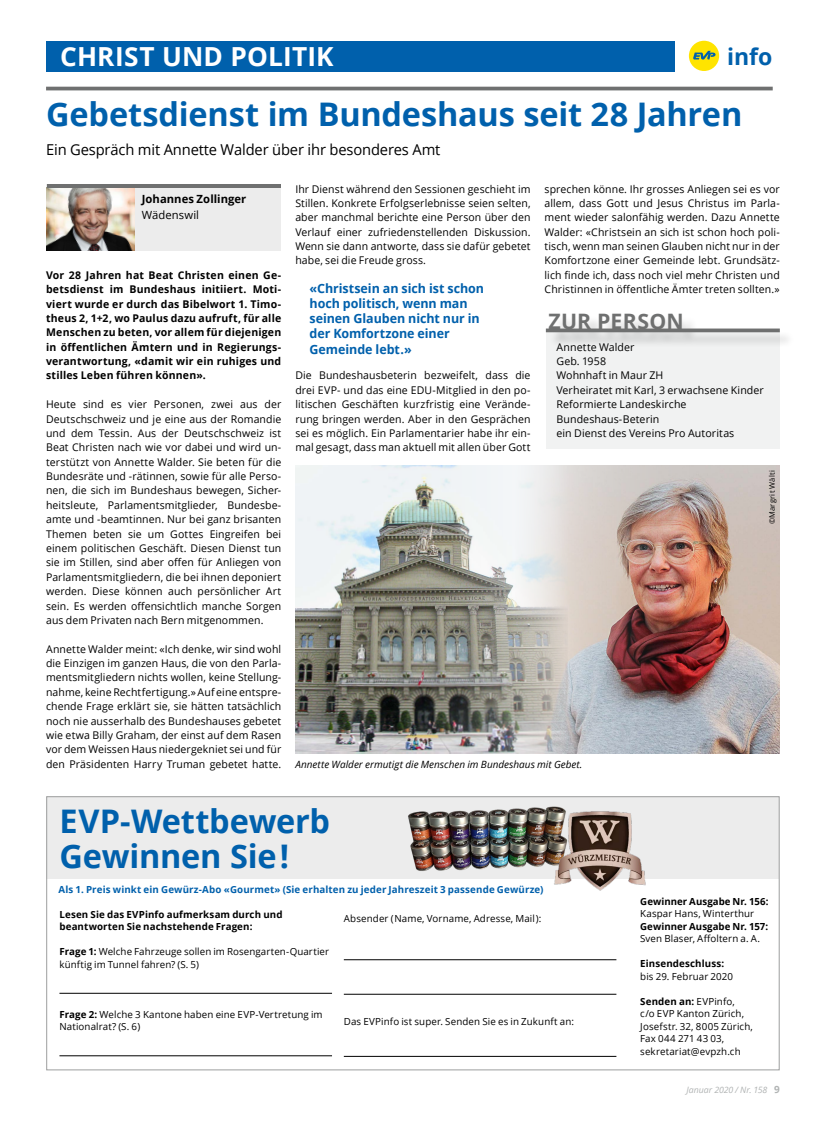
<style>
.page{position:relative;width:833px;height:1134px;background:#fff}
.page>*{position:absolute;margin:0;border:0;box-sizing:border-box;transform-origin:0 0}
.t1{font:700 32.5px/35px "Open Sans";letter-spacing:-.005em;color:#0060ac}
.t2{font:700 26.25px "Open Sans";letter-spacing:.005em;color:#fff}
.t3{font:700 23px "Open Sans";color:#0060ac}
.t4{font:700 21.25px "Open Sans";letter-spacing:.01em;color:#6f7070}
.t5{font:15px "Open Sans";letter-spacing:-.01em;color:#000}
.t6{font:700 12.75px/15px "Open Sans";letter-spacing:-.005em;color:#0060ac}
.t7{font:700 11.25px "Open Sans";letter-spacing:.005em;color:#000}
.t8{font:11.25px "Open Sans";letter-spacing:.005em;color:#000}
.t9{font:10.62px/14.4px "Open Sans";letter-spacing:.01em;color:#000;text-align:justify}
.t10{font:700 10.62px/14.4px "Open Sans";letter-spacing:.015em;color:#000;text-align:justify}
.t11{font:italic 10px "Open Sans";color:#000}
.t12{font:9.75px/12.5px "Open Sans";letter-spacing:.01em;color:#000}
.t13{font:700 9.75px/12.5px "Open Sans";letter-spacing:.01em;color:#000}
.t14{font:700 9.75px "Open Sans";letter-spacing:.01em;color:#0060ac}
.t15{font:italic 8.75px "Open Sans";letter-spacing:-.005em;color:#b1b4b4}
.t16{font:7.5px "Open Sans";letter-spacing:.03em;color:#000}
.s1{font-weight:700}
.s2{font-weight:700;font-style:normal;font-size:10px}
</style>
<div class="page">
<div style="left:689px;top:41px;width:30px;height:30px;background:#ffe400;border-radius:50%"></div>
<svg style="left:693px;top:51px;width:22px;height:9px"></svg>
<div style="left:46px;top:41px;width:628px;height:30px;background:#0060ac"></div>
<div style="left:46px;top:184px;width:234px;height:66px;background:#ececec"></div>
<img style="left:46px;top:187px;width:88px;height:63px">
<hr style="left:47px;top:184px;width:233px;height:3px;background:#6f7070">
<hr style="left:46px;top:87px;width:726px;height:3px;background:#6f7070">
<img style="left:567px;top:466px;width:213px;height:287px">
<img style="left:295px;top:466px;width:272px;height:287px">
<div style="left:47px;top:796px;width:732px;height:83px;background:#ececec"></div>
<hr style="left:59px;top:993px;width:273px;height:1px;background:#000">
<hr style="left:59px;top:1055px;width:273px;height:1px;background:#000">
<hr style="left:344px;top:959px;width:272px;height:1px;background:#000">
<hr style="left:344px;top:994px;width:272px;height:1px;background:#000">
<hr style="left:344px;top:1056px;width:272px;height:1px;background:#000">
<img style="left:408px;top:807px;width:136px;height:64px">
<img style="left:544px;top:796px;width:111px;height:95px">
<div style="left:546px;top:330px;width:234px;height:119px;background:#f1f2f2"></div>
<div style="left:547px;top:315px;width:248px;height:33px;background:#000;opacity:.17"></div>
<hr style="left:546px;top:329px;width:234px;height:3px;background:#6f7070">
<h2 class="t2" style="left:60px;top:38px;width:275px">CHRIST UND POLITIK</h2>
<h3 class="t3" style="left:727px;top:40px;width:47px">info</h3>
<h1 class="t1" style="left:46px;top:96px;width:698px">Gebetsdienst im Bundeshaus seit 28 Jahren</h1>
<h3 class="t5" style="left:46px;top:139px;width:396px">Ein Gespräch mit Annette Walder über ihr besonderes Amt</h3>
<p class="t7" style="left:142px;top:191px;width:106px">Johannes Zollinger</p>
<p class="t8" style="left:142px;top:208px;width:59px">Wädenswil</p>
<p class="t10" style="left:46px;top:267px;width:237px">Vor 28 Jahren hat Beat Christen einen Ge&shy;betsdienst im Bundeshaus initiiert. Moti&shy;viert wurde er durch das Bibelwort 1. Timo&shy;theus 2, 1+2, wo Paulus dazu aufruft, für alle Menschen zu beten, vor allem für diejenigen in öffentlichen Ämtern und in Regierungs&shy;verantwortung, «damit wir ein ruhiges und stilles Leben führen können».</p>
<p class="t9" style="left:46px;top:397px;width:237px">Heute sind es vier Personen, zwei aus der Deutschschweiz und je eine aus der Romandie und dem Tessin. Aus der Deutschschweiz ist Beat Christen nach wie vor dabei und wird un&shy;terstützt von Annette Walder. Sie beten für die Bundesräte und -rätinnen, sowie für alle Perso&shy;nen, die sich im Bundeshaus bewegen, Sicher&shy;heitsleute, Parlamentsmitglieder, Bundesbe&shy;amte und -beamtinnen. Nur bei ganz brisanten Themen beten sie um Gottes Eingreifen bei einem politischen Geschäft. Diesen Dienst tun sie im Stillen, sind aber offen für Anliegen von Parlamentsmitgliedern, die bei ihnen deponiert werden. Diese können auch persönlicher Art sein. Es werden offensichtlich manche Sorgen aus dem Privaten nach Bern mitgenommen.</p>
<p class="t9" style="left:46px;top:641px;width:237px">Annette Walder meint: «Ich denke, wir sind wohl die Einzigen im ganzen Haus, die von den Parla&shy;mentsmitgliedern nichts wollen, keine Stellung&shy;nahme, keine Rechtfertigung.» Auf eine entspre&shy;chende Frage erklärt sie, sie hätten tatsächlich noch nie ausserhalb des Bundeshauses gebetet wie etwa Billy Graham, der einst auf dem Rasen vor dem Weissen Haus niedergekniet sei und für den Präsidenten Harry Truman gebetet hatte.</p>
<p class="t9" style="left:295px;top:181px;width:237px">Ihr Dienst während den Sessionen geschieht im Stillen. Konkrete Erfolgserlebnisse seien selten, aber manchmal berichte eine Person über den Verlauf einer zufriedenstellenden Diskussion.<br>Wenn sie dann antworte, dass sie dafür gebetet habe, sei die Freude gross.</p>
<p class="t6" style="left:309px;top:281px;width:176px">«Christsein an sich ist schon hoch politisch, wenn man seinen Glauben nicht nur in der Komfortzone einer</p>
<p class="t6" style="left:309px;top:342px;width:104px">Gemeinde lebt.»</p>
<p class="t9" style="left:295px;top:368px;width:237px">Die Bundeshausbeterin bezweifelt, dass die drei EVP- und das eine EDU-Mitglied in den po&shy;litischen Geschäften kurzfristig eine Verände&shy;rung bringen werden. Aber in den Gesprächen sei es möglich. Ein Parlamentarier habe ihr ein&shy;mal gesagt, dass man aktuell mit allen über Gott</p>
<p class="t9" style="left:544px;top:181px;width:237px">sprechen könne. Ihr grosses Anliegen sei es vor allem, dass Gott und Jesus Christus im Parla&shy;ment wieder salonfähig werden. Dazu Annette Walder: «Christsein an sich ist schon hoch poli&shy;tisch, wenn man seinen Glauben nicht nur in der Komfortzone einer Gemeinde lebt. Grundsätz&shy;lich finde ich, dass noch viel mehr Christen und Christinnen in öffentliche Ämter treten sollten.»</p>
<h3 class="t4" style="left:548px;top:306px;width:137px">ZUR PERSON</h3>
<p class="t9" style="left:556px;top:339px;width:209px;text-align:left">Annette Walder<br>Geb. 1958<br>Wohnhaft in Maur ZH<br>Verheiratet mit Karl, 3 erwachsene Kinder<br>Reformierte Landeskirche<br>Bundeshaus-Beterin<br>ein Dienst des Vereins Pro Autoritas</p>
<p class="t16" style="left:767px;top:524px;width:55px;rotate:-90deg">©Margrit Wälti</p>
<p class="t11" style="left:295px;top:757px;width:288px">Annette Walder ermutigt die Menschen im Bundeshaus mit Gebet.</p>
<h1 class="t1" style="left:59px;top:802px;width:272px">EVP-Wettbewerb<br>Gewinnen Sie !</h1>
<p class="t14" style="left:58px;top:883px;width:486px">Als 1. Preis winkt ein Gewürz-Abo «Gourmet» (Sie erhalten zu jeder Jahreszeit 3 passende Gewürze)</p>
<p class="t13" style="left:59px;top:908px;width:225px">Lesen Sie das EVPinfo aufmerksam durch und beantworten Sie nachstehende Fragen:</p>
<p class="t12" style="left:59px;top:945px;width:271px"><span class="s1">Frage 1:</span> Welche Fahrzeuge sollen im Rosengarten-Quartier künftig im Tunnel fahren? (S. 5)</p>
<p class="t12" style="left:344px;top:911px;width:199px">Absender ( Name, Vorname, Adresse, Mail ):</p>
<p class="t12" style="left:59px;top:1008px;width:265px"><span class="s1">Frage 2:</span> Welche 3 Kantone haben eine EVP-Vertretung im<br>Nationalrat? (S. 6)</p>
<p class="t12" style="left:344px;top:1015px;width:232px">Das EVPinfo ist super. Senden Sie es in Zukunft an:</p>
<p class="t13" style="left:640px;top:895px;width:130px">Gewinner Ausgabe Nr. 156:</p>
<p class="t12" style="left:640px;top:907px;width:116px">Kaspar Hans, Winterthur</p>
<p class="t13" style="left:640px;top:920px;width:129px">Gewinner Ausgabe Nr. 157:</p>
<p class="t12" style="left:640px;top:932px;width:121px">Sven Blaser, Affoltern a. A.</p>
<p class="t13" style="left:640px;top:957px;width:85px">Einsendeschluss:</p>
<p class="t12" style="left:640px;top:970px;width:94px">bis 29. Februar 2020</p>
<p class="t12" style="left:640px;top:995px;width:114px"><span class="s1">Senden an:</span> EVPinfo,<br>c/o EVP Kanton Zürich,<br>Josefstr. 32, 8005 Zürich,<br>Fax 044 271 43 03, sekretariat@evpzh.ch</p>
<p class="t15" style="left:686px;top:1084px;width:95px">Januar 2020 / Nr. 158 <span class="s2">9</span></p>
</div>
